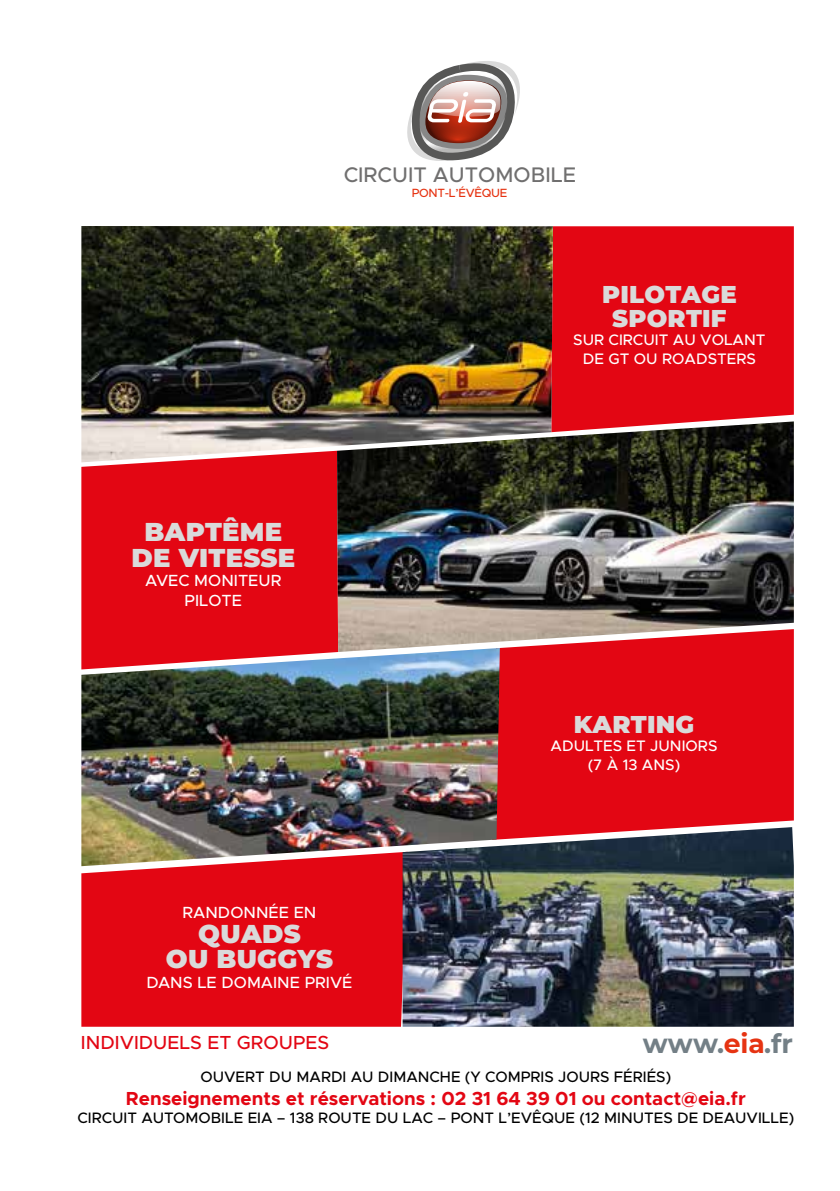
<style>
.page{position:relative;width:840px;height:1191px;background:#fff}
.page>*{position:absolute;margin:0;border:0;box-sizing:border-box;transform-origin:0 0}
.t1{font:700 26.6px "Montserrat";color:#737f86}
.t2{font:900 25.8px/25.2px "Montserrat";letter-spacing:.01em;color:#dadada;text-align:center}
.t3{font:900 24.4px/23.8px "Montserrat";letter-spacing:.01em;color:#dadada;text-align:center}
.t4{font:500 21.2px "Metropolis";color:#706f6f}
.t5{font:700 19px "Metropolis";color:#e30613}
.t6{font:500 19px "Metropolis";color:#e30613}
.t7{font:500 16.2px/19.4px "Metropolis";color:#fff;text-align:center}
.t8{font:500 15.2px "Metropolis";color:#000}
.t9{font:500 15.2px/18.4px "Metropolis";color:#fff;text-align:center}
.t10{font:500 12px "Metropolis";letter-spacing:-.025em;color:#e63312}
.s1{color:#e63312}
</style>
<div class="page">
<div style="left:81px;top:866px;width:321px;height:160px;background:#e30613"></div>
<div style="left:499px;top:652px;width:294px;height:175px;background:#e30613"></div>
<div style="left:81px;top:462px;width:256px;height:186px;background:#e30613"></div>
<div style="left:552px;top:226px;width:241px;height:195px;background:#e30613"></div>
<img style="left:81px;top:648px;width:418px;height:218px">
<img style="left:337px;top:421px;width:456px;height:231px">
<img style="left:402px;top:827px;width:391px;height:199px">
<img style="left:81px;top:226px;width:471px;height:236px">
<svg style="left:407px;top:61px;width:113px;height:100px"></svg>
<svg style="left:424px;top:81px;width:79px;height:40px"></svg>
<svg style="left:428px;top:120px;width:64px;height:26px"></svg>
<h3 class="t4" style="left:343px;top:162px;width:234px">CIRCUIT AUTOMOBILE</h3>
<p class="t10" style="left:411px;top:185px;width:97px">PONT-L’ÉVÊQUE</p>
<h2 class="t2" style="left:131px;top:518px;width:165px">BAPTÊME<br>DE VITESSE</h2>
<p class="t7" style="left:145px;top:571px;width:137px">AVEC MONITEUR<br>PILOTE</p>
<p class="t7" style="left:182px;top:902px;width:135px">RANDONNÉE EN</p>
<h2 class="t2" style="left:166px;top:919px;width:169px">QUADS<br>OU BUGGYS</h2>
<p class="t7" style="left:146px;top:972px;width:207px">DANS LE DOMAINE PRIVÉ</p>
<h3 class="t3" style="left:601px;top:281px;width:136px">PILOTAGE<br>SPORTIF</h3>
<p class="t9" style="left:573px;top:331px;width:194px">SUR CIRCUIT AU VOLANT<br>DE GT OU ROADSTERS</p>
<h3 class="t3" style="left:573px;top:711px;width:122px">KARTING</h3>
<p class="t9" style="left:550px;top:737px;width:168px">ADULTES ET JUNIORS (7 À 13 ANS)</p>
<p class="t6" style="left:81px;top:1030px;width:249px">INDIVIDUELS ET GROUPES</p>
<h1 class="t1" style="left:642px;top:1024px;width:151px">www.<span class="s1">eia</span>.fr</h1>
<p class="t8" style="left:200px;top:1067px;width:472px">OUVERT DU MARDI AU DIMANCHE (Y COMPRIS JOURS FÉRIÉS)</p>
<p class="t5" style="left:126px;top:1086px;width:621px">Renseignements et réservations : 02 31 64 39 01 ou contact@eia.fr</p>
<p class="t8" style="left:77px;top:1108px;width:717px">CIRCUIT AUTOMOBILE EIA – 138 ROUTE DU LAC – PONT L’EVÊQUE (12 MINUTES DE DEAUVILLE)</p>
</div>
